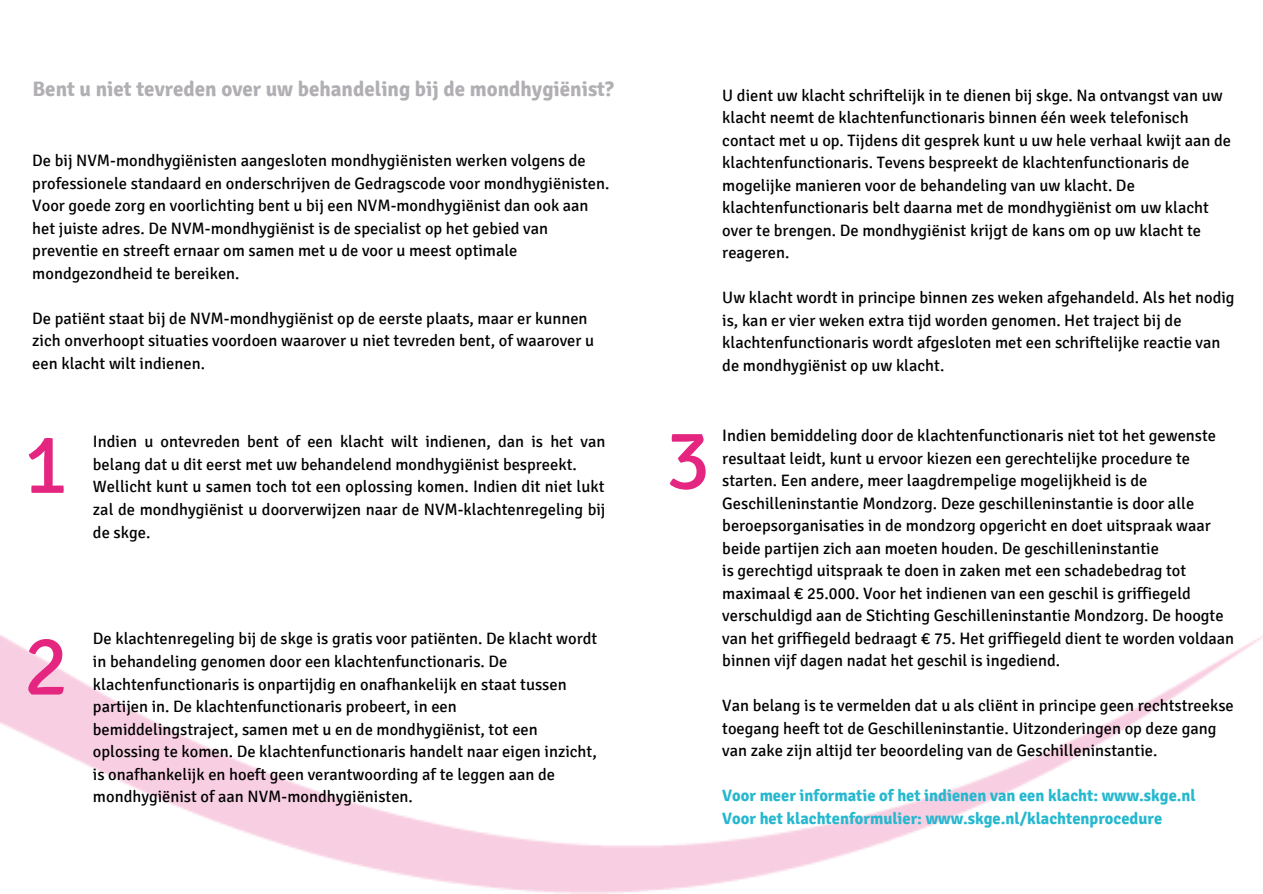
<style>
.page{position:relative;width:1263px;height:894px;background:#fff}
.page>*{position:absolute;margin:0;border:0;box-sizing:border-box;transform-origin:0 0}
.t1{font:84px "Signika";color:#e52681}
.t2{font:700 21px "Signika";color:#b1afb3}
.t3{font:16.5px/22.5px "Signika";color:#000}
.t4{font:700 16.5px "Signika";color:#25b8cf}
</style>
<div class="page">
<img style="left:0;top:634px;width:1263px;height:259px">
<p class="t2" style="left:32px;top:77px;width:583px">Bent u niet tevreden over uw behandeling bij de mondhygiënist?</p>
<p class="t3" style="left:32px;top:150px;width:579px">De bij NVM-mondhygiënisten aangesloten mondhygiënisten werken volgens de professionele standaard en onderschrijven de Gedragscode voor mondhygiënisten.<br>Voor goede zorg en voorlichting bent u bij een NVM-mondhygiënist dan ook aan het juiste adres. De NVM-mondhygiënist is de specialist op het gebied van preventie en streeft ernaar om samen met u de voor u meest optimale mondgezondheid te bereiken.</p>
<p class="t3" style="left:32px;top:307px;width:563px">De patiënt staat bij de NVM-mondhygiënist op de eerste plaats, maar er kunnen zich onverhoopt situaties voordoen waarover u niet tevreden bent, of waarover u een klacht wilt indienen.</p>
<p class="t1" style="left:24px;top:413px;width:46px">1</p>
<p class="t3" style="left:93px;top:430px;width:514px">Indien u ontevreden bent of een klacht wilt indienen, dan is het van belang dat u dit eerst met uw behandelend mondhygiënist bespreekt.</p>
<p class="t3" style="left:93px;top:475px;width:514px;text-align:justify">Wellicht kunt u samen toch tot een oplossing komen. Indien dit niet lukt zal de mondhygiënist u doorverwijzen naar de NVM-klachtenregeling bij de skge.</p>
<p class="t1" style="left:24px;top:615px;width:46px">2</p>
<p class="t3" style="left:93px;top:627px;width:506px">De klachtenregeling bij de skge is gratis voor patiënten. De klacht wordt in behandeling genomen door een klachtenfunctionaris. De klachtenfunctionaris is onpartijdig en onafhankelijk en staat tussen partijen in. De klachtenfunctionaris probeert, in een bemiddelingstraject, samen met u en de mondhygiënist, tot een</p>
<p class="t3" style="left:93px;top:740px;width:505px">oplossing te komen. De klachtenfunctionaris handelt naar eigen inzicht, is onafhankelijk en hoeft geen verantwoording af te leggen aan de mondhygiënist of aan NVM-mondhygiënisten.</p>
<p class="t3" style="left:722px;top:84px;width:510px">U dient uw klacht schriftelijk in te dienen bij skge. Na ontvangst van uw klacht neemt de klachtenfunctionaris binnen één week telefonisch contact met u op. Tijdens dit gesprek kunt u uw hele verhaal kwijt aan de klachtenfunctionaris. Tevens bespreekt de klachtenfunctionaris de mogelijke manieren voor de behandeling van uw klacht. De klachtenfunctionaris belt daarna met de mondhygiënist om uw klacht over te brengen. De mondhygiënist krijgt de kans om op uw klacht te reageren.</p>
<p class="t3" style="left:722px;top:286px;width:514px">Uw klacht wordt in principe binnen zes weken afgehandeld. Als het nodig is, kan er vier weken extra tijd worden genomen. Het traject bij de klachtenfunctionaris wordt afgesloten met een schriftelijke reactie van de mondhygiënist op uw klacht.</p>
<p class="t1" style="left:666px;top:409px;width:46px">3</p>
<p class="t3" style="left:722px;top:424px;width:495px">Indien bemiddeling door de klachtenfunctionaris niet tot het gewenste resultaat leidt, kunt u ervoor kiezen een gerechtelijke procedure te starten. Een andere, meer laagdrempelige mogelijkheid is de Geschilleninstantie Mondzorg. Deze geschilleninstantie is door alle beroepsorganisaties in de mondzorg opgericht en doet uitspraak waar beide partijen zich aan moeten houden. De geschilleninstantie</p>
<p class="t3" style="left:722px;top:559px;width:513px">is gerechtigd uitspraak te doen in zaken met een schadebedrag tot maximaal € 25.000. Voor het indienen van een geschil is griffiegeld verschuldigd aan de Stichting Geschilleninstantie Mondzorg. De hoogte van het griffiegeld bedraagt € 75. Het griffiegeld dient te worden voldaan binnen vijf dagen nadat het geschil is ingediend.</p>
<p class="t3" style="left:722px;top:694px;width:513px">Van belang is te vermelden dat u als cliënt in principe geen rechtstreekse toegang heeft tot de Geschilleninstantie. Uitzonderingen op deze gang van zake zijn altijd ter beoordeling van de Geschilleninstantie.</p>
<p class="t4" style="left:722px;top:785px;width:475px">Voor meer informatie of het indienen van een klacht: www.skge.nl</p>
<p class="t4" style="left:722px;top:808px;width:441px">Voor het klachtenformulier: www.skge.nl/klachtenprocedure</p>
</div>
